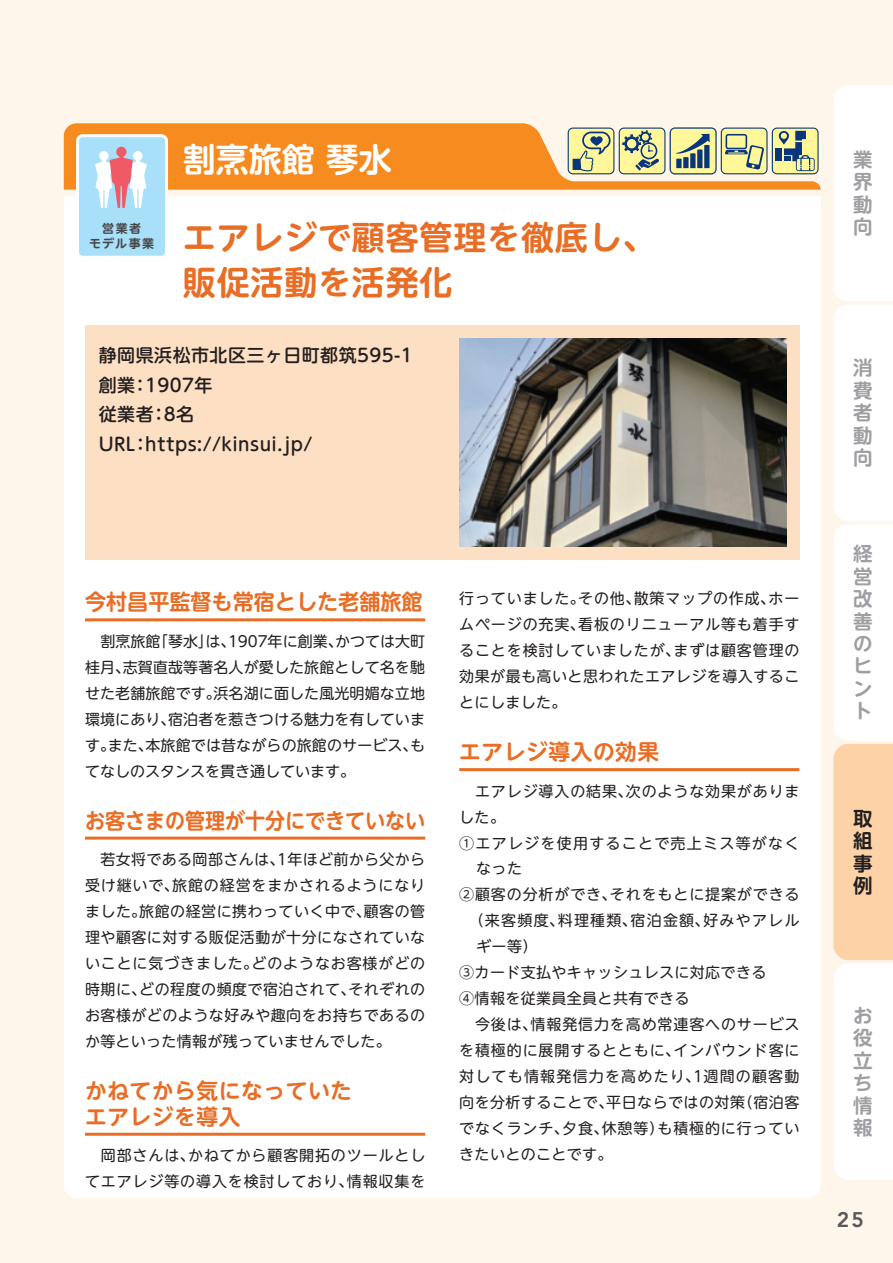
<style>
.page{position:relative;width:893px;height:1263px;background:#fef5eb}
.page>*{position:absolute;margin:0;border:0;box-sizing:border-box;transform-origin:0 0}
.t1{font:700 33px/45px "UD Shin M Go Pro De";letter-spacing:.025em;color:#e96d24}
.t2{font:700 33px "UD Shin M Go Pro De";color:#fff}
.t3{font:700 21.75px/26px "UD Shin M Go Pro De";letter-spacing:.025em;color:#e96d24}
.t4{font:700 21.75px "UD Shin M Go Pro De";color:#e96d24;scale:.92 1}
.t5{font:700 21.75px "UD Shin M Go Pro De";color:#e96d24}
.t6{font:800 21px "Avenir LT Std";color:#57585a}
.t7{font:700 19.5px/22.4px "UD Shin M Go Pro De";color:#9d9fa2;text-align:justify}
.t8{font:700 19.5px/22.5px "UD Shin M Go Pro De";color:#231f20;text-align:justify}
.t9{font:500 18px/29.5px "UD Shin M Go Pro";letter-spacing:.025em;color:#231f20}
.t10{font:15px/26px "UD Shin M Go Pro";letter-spacing:.055em;color:#231f20;text-align:justify}
.t11{font:15px "UD Shin M Go Pro";letter-spacing:.025em;color:#231f20}
.t12{font:15px "UD Shin M Go Pro";letter-spacing:.08em;color:#231f20}
.t13{font:15px "UD Shin M Go Pro";letter-spacing:.03em;color:#231f20}
.t14{font:15px "UD Shin M Go Pro";letter-spacing:.085em;color:#231f20}
.t15{font:700 12px/15px "UD Shin M Go Pro De";letter-spacing:.125em;color:#464748;text-align:center}
</style>
<div class="page">
<svg style="left:64px;top:123px;width:757px;height:67px;background:#f69533"></svg>
<div style="left:64px;top:196px;width:757px;height:1002px;background:#fff"></div>
<svg style="left:833px;top:85px;width:60px;height:1095px;background:#fef5ed"></svg>
<hr style="left:85px;top:618px;width:340px;height:3px;background:#e96d24">
<hr style="left:85px;top:837px;width:340px;height:3px;background:#e96d24">
<hr style="left:85px;top:1133px;width:340px;height:3px;background:#e96d24">
<hr style="left:459px;top:768px;width:340px;height:3px;background:#e96d24">
<div style="left:85px;top:325px;width:714px;height:235px;background:#fddfc3"></div>
<svg style="left:67px;top:126px;width:110px;height:140px;background:#ced6d7"></svg>
<svg style="left:566px;top:125px;width:255px;height:51px;background:#c5c99e"></svg>
<img style="left:459px;top:339px;width:328px;height:208px">
<p class="t15" style="left:89px;top:220px;width:67px">営業者<br>モデル事業</p>
<h1 class="t2" style="left:183px;top:132px;width:210px">割烹旅館 琴水</h1>
<h1 class="t1" style="left:183px;top:214px;width:474px">エアレジで顧客管理を徹底し、販促活動を活発化</h1>
<p class="t9" style="left:99px;top:340px;width:315px">静岡県浜松市北区三ヶ日町都筑595-1創業：1907年<br>従業者：8名<br>URL：https://kinsui.jp/</p>
<h2 class="t5" style="left:85px;top:584px;width:339px">今村昌平監督も常宿とした老舗旅館</h2>
<p class="t10" style="left:85px;top:627px;width:342px">　割烹旅館「琴水」は、1907年に創業、かつては大町桂月、志賀直哉等著名人が愛した旅館として名を馳せた老舗旅館です。浜名湖に面した風光明媚な立地環境にあり、宿泊者を惹きつける魅力を有しています。また、本旅館では昔ながらの旅館のサービス、もてなしのスタンスを貫き通しています。</p>
<h2 class="t4" style="left:85px;top:802px;width:371px">お客さまの管理が十分にできていない</h2>
<p class="t10" style="left:85px;top:846px;width:342px">　若女将である岡部さんは、1年ほど前から父から受け継いで、旅館の経営をまかされるようになりました。旅館の経営に携わっていく中で、顧客の管理や顧客に対する販促活動が十分になされていないことに気づきました。どのようなお客様がどの時期に、どの程度の頻度で宿泊されて、それぞれのお客様がどのような好みや趣向をお持ちであるのか等といった情報が残っていませんでした。</p>
<h2 class="t3" style="left:85px;top:1076px;width:268px">かねてから気になっていたエアレジを導入</h2>
<p class="t10" style="left:85px;top:1142px;width:342px">　岡部さんは、かねてから顧客開拓のツールとしてエアレジ等の導入を検討しており、情報収集を</p>
<p class="t10" style="left:459px;top:585px;width:342px">行っていました。その他、散策マップの作成、ホームページの充実、看板のリニューアル等も着手することを検討していましたが、まずは顧客管理の効果が最も高いと思われたエアレジを導入することにしました。</p>
<h2 class="t3" style="left:459px;top:738px;width:202px">エアレジ導入の効果</h2>
<p class="t10" style="left:459px;top:777px;width:342px">　エアレジ導入の結果、次のような効果がありま</p>
<p class="t10" style="left:459px;top:803px;width:47px">した。</p>
<p class="t14" style="left:459px;top:831px;width:342px">①エアレジを使用することで売上ミス等がなく</p>
<p class="t10" style="left:476px;top:855px;width:47px">なった</p>
<p class="t10" style="left:459px;top:881px;width:342px">②顧客の分析ができ、それをもとに提案ができる</p>
<p class="t12" style="left:469px;top:908px;width:332px">（来客頻度、料理種類、宿泊金額、好みやアレル</p>
<p class="t10" style="left:476px;top:933px;width:63px">ギー等）</p>
<p class="t11" style="left:459px;top:960px;width:309px">③カード支払やキャッシュレスに対応できる</p>
<p class="t11" style="left:459px;top:986px;width:232px">④情報を従業員全員と共有できる</p>
<p class="t10" style="left:459px;top:1011px;width:342px">　今後は、情報発信力を高め常連客へのサービス</p>
<p class="t10" style="left:459px;top:1037px;width:342px">を積極的に展開するとともに、インバウンド客に</p>
<p class="t12" style="left:459px;top:1064px;width:342px">対しても情報発信力を高めたり、1週間の顧客動</p>
<p class="t13" style="left:459px;top:1090px;width:342px">向を分析することで、平日ならではの対策（宿泊客</p>
<p class="t10" style="left:459px;top:1114px;width:342px">でなくランチ、夕食、休憩等）も積極的に行ってい</p>
<p class="t11" style="left:459px;top:1142px;width:155px">きたいとのことです。</p>
<h3 class="t7" style="left:853px;top:147px;width:20px">業界動向</h3>
<h3 class="t7" style="left:853px;top:356px;width:20px">消費者動向</h3>
<h3 class="t7" style="left:853px;top:542px;width:21px">経営改善のヒント</h3>
<h3 class="t8" style="left:853px;top:806px;width:21px">取組事例</h3>
<h3 class="t7" style="left:853px;top:1003px;width:21px">お役立ち情報</h3>
<h3 class="t6" style="left:837px;top:1207px;width:28px">25</h3>
</div>
